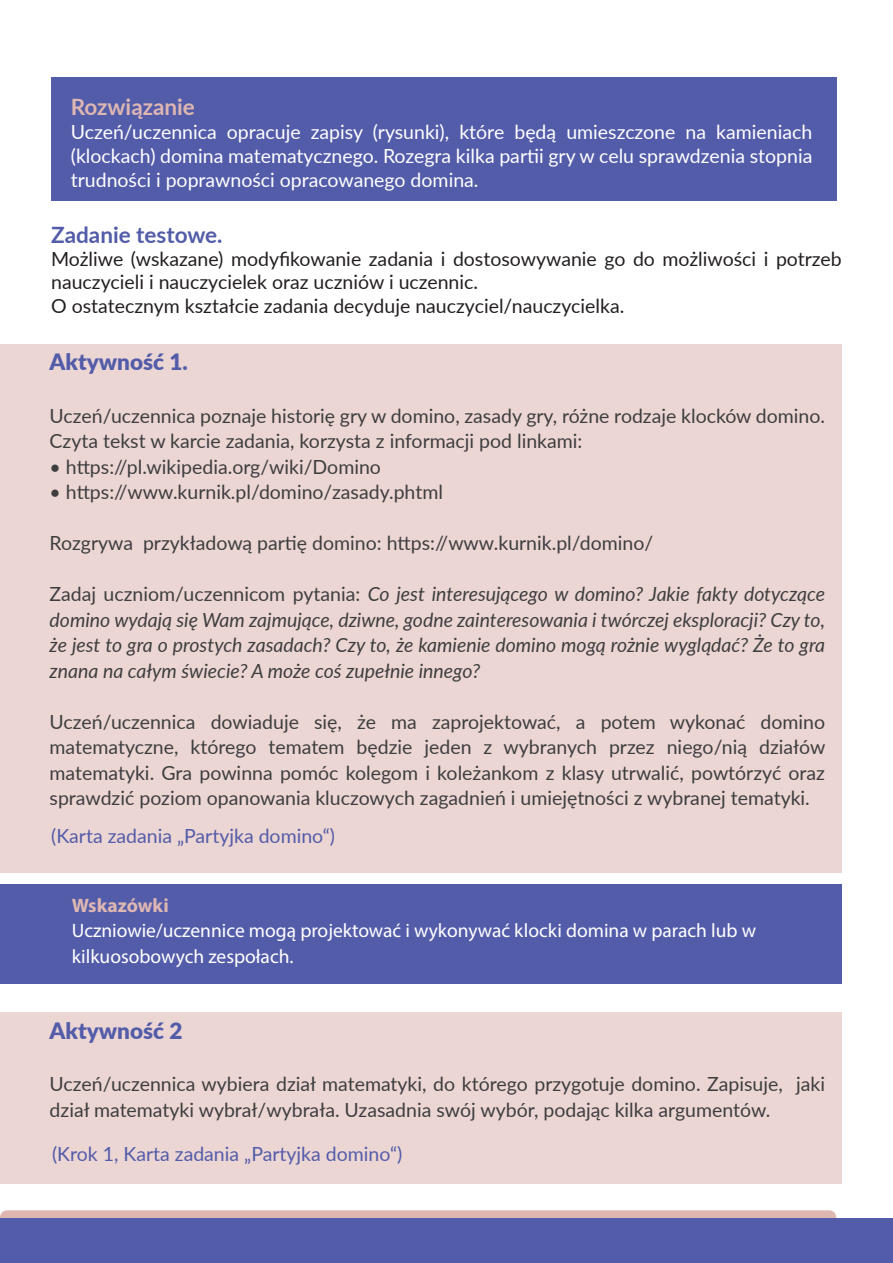
<style>
.page{position:relative;width:893px;height:1263px;background:#fff}
.page>*{position:absolute;margin:0;border:0;box-sizing:border-box;transform-origin:0 0}
.t1{font:900 22.5px "Lato";color:#535ca9}
.t2{font:700 22.5px "Lato";color:#535ca9}
.t3{font:700 22.5px "Lato";color:#deb7b3}
.t4{font:19.5px/25.5px "Lato";color:#3e3e3f}
.t5{font:italic 19.5px/25.5px "Lato";color:#3e3e3f;text-align:justify}
.t6{font:19.5px/24px "Lato";color:#fff;text-align:justify}
.t7{font:19.5px/23.4px "Lato";color:#231f20}
.t8{font:19.5px/25.5px "Myriad Pro";color:#fff}
.t9{font:19.5px "Lato";color:#535ca9}
.t10{font:700 19.5px "Myriad Pro";color:#deb7b3}
.s1{font-style:normal}
</style>
<div class="page">
<div style="left:0;top:1210px;width:836px;height:20px;background:#deb7b3;border-radius:7px"></div>
<div style="left:0;top:1218px;width:893px;height:45px;background:#535ca9"></div>
<div style="left:51px;top:77px;width:785px;height:123px;background:#535ca9"></div>
<div style="left:0;top:344px;width:841px;height:528px;background:#ecd6d4"></div>
<div style="left:0;top:1012px;width:841px;height:171px;background:#ecd6d4"></div>
<div style="left:0;top:884px;width:841px;height:100px;background:#535ca9"></div>
<p class="t3" style="left:71px;top:90px;width:126px">Rozwiązanie</p>
<p class="t6" style="left:71px;top:119px;width:743px">Uczeń/uczennica opracuje zapisy (rysunki), które będą umieszczone na kamieniach (klockach) domina matematycznego. Rozegra kilka partii gry w celu sprawdzenia stopnia trudności i poprawności opracowanego domina.</p>
<p class="t2" style="left:51px;top:218px;width:173px">Zadanie testowe.</p>
<p class="t7" style="left:51px;top:246px;width:792px">Możliwe (wskazane) modyfikowanie zadania i dostosowywanie go do możliwości i potrzeb nauczycieli i nauczycielek oraz uczniów i uczennic.<br>O ostatecznym kształcie zadania decyduje nauczyciel/nauczycielka.</p>
<p class="t1" style="left:50px;top:345px;width:140px">Aktywność 1.</p>
<p class="t4" style="left:50px;top:402px;width:777px">Uczeń/uczennica poznaje historię gry w domino, zasady gry, różne rodzaje klocków domino.<br>Czyta tekst w karcie zadania, korzysta z informacji pod linkami:</p>
<p class="t4" style="left:50px;top:453px;width:333px">• https://pl.wikipedia.org/wiki/Domino</p>
<p class="t4" style="left:50px;top:479px;width:395px">• https://www.kurnik.pl/domino/zasady.phtml</p>
<p class="t4" style="left:50px;top:530px;width:605px">Rozgrywa przykładową partię domino: https://www.kurnik.pl/domino/</p>
<p class="t5" style="left:50px;top:581px;width:777px"><span class="s1">Zadaj uczniom/uczennicom pytania:</span> Co jest interesującego w domino? Jakie fakty dotyczące domino wydają się Wam zajmujące, dziwne, godne zainteresowania i twórczej eksploracji? Czy to, że jest to gra o prostych zasadach? Czy to, że kamienie domino mogą rożnie wyglądać? Że to gra znana na całym świecie? A może coś zupełnie innego?</p>
<p class="t4" style="left:50px;top:708px;width:777px;text-align:justify">Uczeń/uczennica dowiaduje się, że ma zaprojektować, a potem wykonać domino matematyczne, którego tematem będzie jeden z wybranych przez niego/nią działów matematyki. Gra powinna pomóc kolegom i koleżankom z klasy utrwalić, powtórzyć oraz sprawdzić poziom opanowania kluczowych zagadnień i umiejętności z wybranej tematyki.</p>
<p class="t9" style="left:51px;top:822px;width:285px">(Karta zadania „Partyjka domino“)</p>
<p class="t10" style="left:72px;top:892px;width:98px">Wskazówki</p>
<p class="t8" style="left:72px;top:918px;width:686px">Uczniowie/uczennice mogą projektować i wykonywać klocki domina w parach lub w kilkuosobowych zespołach.</p>
<p class="t1" style="left:50px;top:1013px;width:134px">Aktywność 2</p>
<p class="t4" style="left:50px;top:1070px;width:777px">Uczeń/uczennica wybiera dział matematyki, do którego przygotuje domino. Zapisuje, jaki dział matematyki wybrał/wybrała. Uzasadnia swój wybór, podając kilka argumentów.</p>
<p class="t9" style="left:52px;top:1140px;width:352px">(Krok 1, Karta zadania „Partyjka domino“)</p>
</div>
